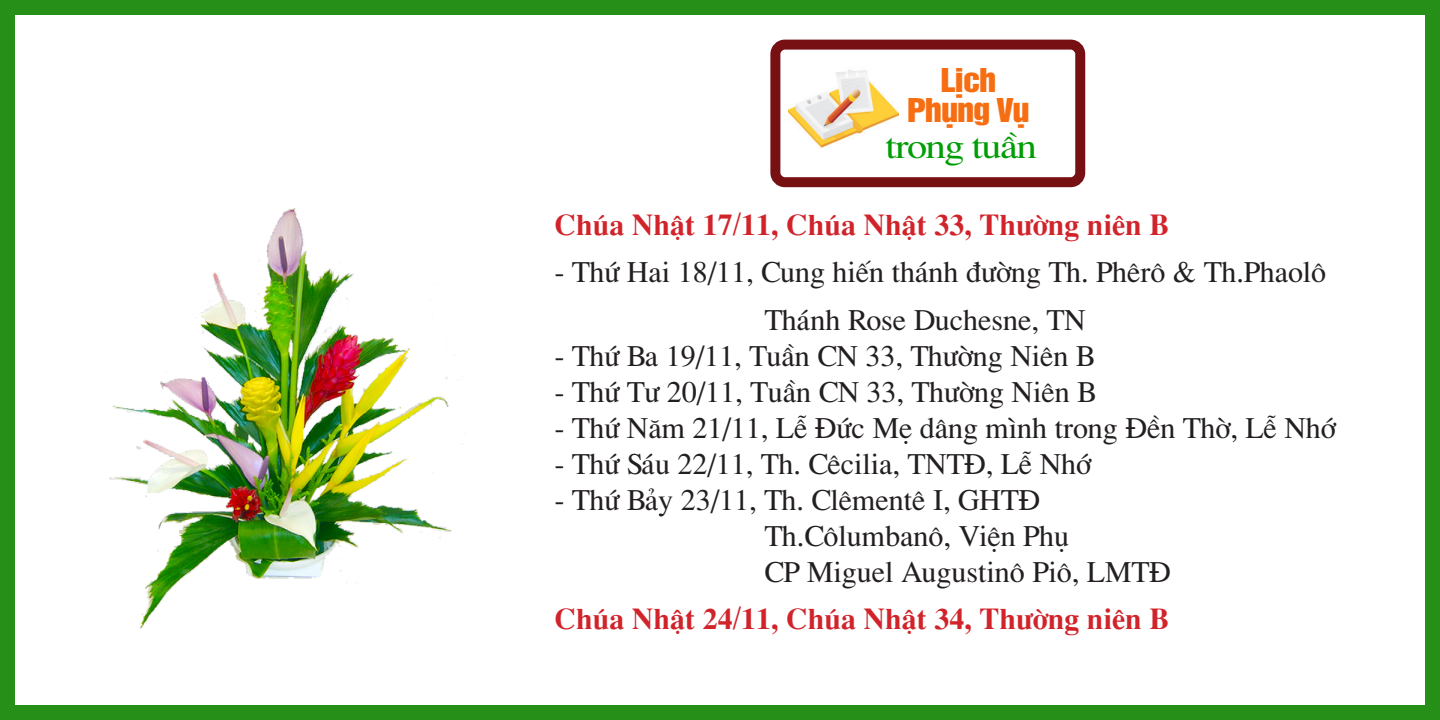
<style>
.page{position:relative;width:1440px;height:720px;background:#fff}
.page>*{position:absolute;margin:0;border:0;box-sizing:border-box;transform-origin:0 0}
.t1{font:35px "UTM Times";letter-spacing:-.035em;color:#009d05;scale:1.15 1}
.t2{font:30px "UTM Times";color:#231f20}
.t3{font:700 30px "UTM Times";color:#d1232a}
.t4{font:30px "UTM Helvet Ins";letter-spacing:-.035em;color:#f76e12;scale:1.15 1}
</style>
<div class="page">
<div style="left:0;top:0;width:1440px;height:720px;border:15px solid #258f17"></div>
<img style="left:109px;top:208px;width:354px;height:421px">
<div style="left:770px;top:40px;width:315px;height:147px;border:10px solid #771012;border-radius:10px"></div>
<img style="left:788px;top:69px;width:111px;height:79px">
<p class="t4" style="left:941px;top:55px;width:50px">Lịch</p>
<p class="t4" style="left:907px;top:85px;width:108px">Phụng Vụ</p>
<p class="t1" style="left:886px;top:120px;width:133px">trong tuần</p>
<p class="t3" style="left:554px;top:204px;width:617px">Chúa Nhật 17/11, Chúa Nhật 33, Thường niên B</p>
<p class="t2" style="left:554px;top:250px;width:773px">- Thứ Hai 18/11, Cung hiến thánh đường Th. Phêrô &amp; Th.Phaolô</p>
<p class="t2" style="left:764px;top:298px;width:323px">Thánh Rose Duchesne, TN</p>
<p class="t2" style="left:554px;top:334px;width:541px">- Thứ Ba 19/11, Tuần CN 33, Thường Niên B</p>
<p class="t2" style="left:554px;top:370px;width:542px">- Thứ Tư 20/11, Tuần CN 33, Thường Niên B</p>
<p class="t2" style="left:554px;top:406px;width:783px">- Thứ Năm 21/11, Lễ Đức Mẹ dâng mình trong Đền Thờ, Lễ Nhớ</p>
<p class="t2" style="left:554px;top:442px;width:538px">- Thứ Sáu 22/11, Th. Cêcilia, TNTĐ, Lễ Nhớ</p>
<p class="t2" style="left:554px;top:478px;width:487px">- Thứ Bảy 23/11, Th. Clêmentê I, GHTĐ</p>
<p class="t2" style="left:764px;top:514px;width:306px">Th.Côlumbanô, Viện Phụ</p>
<p class="t2" style="left:764px;top:550px;width:408px">CP Miguel Augustinô Piô, LMTĐ</p>
<p class="t3" style="left:554px;top:597px;width:617px">Chúa Nhật 24/11, Chúa Nhật 34, Thường niên B</p>
</div>
